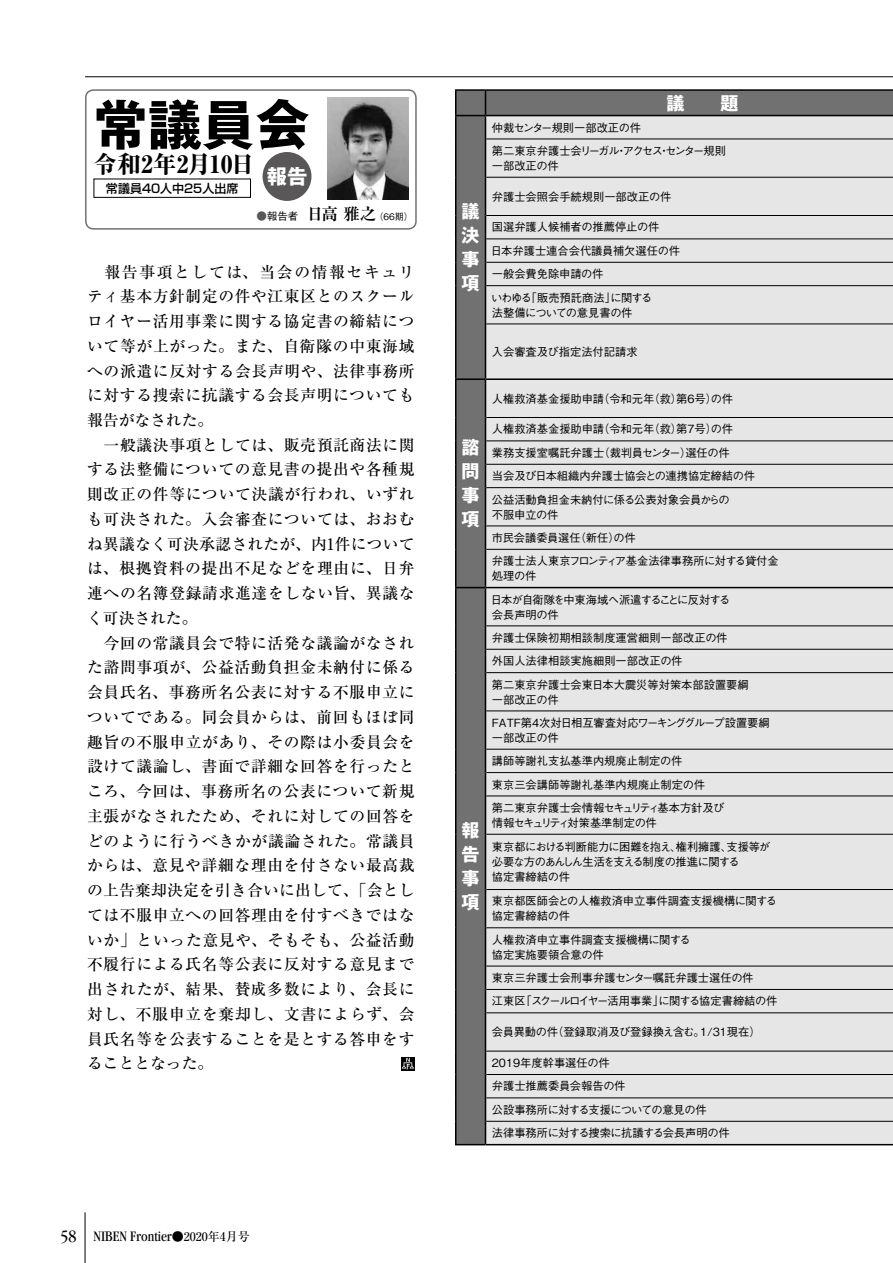
<style>
.page{position:relative;width:893px;height:1263px;background:#fff}
.page>*{position:absolute;margin:0;border:0;box-sizing:border-box;transform-origin:0 0}
.t1{font:700 54px "Gothic MB101 Pro";color:#000}
.t2{font:800 24px "Ryumin Pro";color:#000}
.t3{font:700 20.25px "Gothic MB101 Pro";color:#fff}
.t4{font:700 18px/24px "Gothic MB101 Pro";color:#fff;text-align:justify}
.t5{font:500 15.75px/24.8px "Ryumin Pro";letter-spacing:.045em;color:#000}
.t6{font:condensed 15px "Garamond";color:#000}
.t7{font:500 12px "Shin Go Pro";color:#000}
.t8{font:500 11.25px/23.4px "Gothic BBB Pro";color:#000}
.t9{font:500 11.25px/15px "Gothic BBB Pro";letter-spacing:-.05em;color:#000}
.t10{font:500 11.25px/24.3px "Gothic BBB Pro";letter-spacing:-.03em;color:#000}
.t11{font:500 9px "Gothic BBB Pro";color:#000}
.s1{font-size:10.5px;color:#595757}
.s2{font-size:10.5px}
.s3{font-family:"Ryumin Pro";font-weight:700;font-size:16.5px}
.s4{font-size:18px}
.s5{font-family:"Ryumin Pro";font-weight:500;font-stretch:normal;font-size:12px}
</style>
<div class="page">
<hr style="left:85px;top:77px;width:808px;height:1px;background:#000">
<hr style="left:85px;top:1212px;width:1px;height:51px;background:#000">
<div style="left:401px;top:1057px;width:14px;height:13px;background:#000"></div>
<svg style="left:401px;top:1058px;width:13px;height:11px"></svg>
<div style="left:85px;top:89px;width:332px;height:141px;border:2px solid #727171;border-radius:8px"></div>
<div style="left:94px;top:179px;width:157px;height:19px;border:1px solid #000"></div>
<div style="left:263px;top:152px;width:48px;height:49px;background:#595757;border-radius:50%"></div>
<img style="left:327px;top:98px;width:81px;height:102px">
<div style="left:456px;top:91px;width:437px;height:1053px;background:#727171"></div>
<div style="left:486px;top:116px;width:407px;height:1028px;background:#e6e6e6"></div>
<hr style="left:486px;top:139px;width:407px;height:1px;background:#000">
<hr style="left:486px;top:177px;width:407px;height:1px;background:#000">
<hr style="left:486px;top:215px;width:407px;height:1px;background:#000">
<hr style="left:486px;top:239px;width:407px;height:1px;background:#000">
<hr style="left:486px;top:262px;width:407px;height:1px;background:#000">
<hr style="left:486px;top:285px;width:407px;height:1px;background:#000">
<hr style="left:486px;top:324px;width:407px;height:1px;background:#000">
<hr style="left:455px;top:1144px;width:30px;height:1px;background:#000">
<hr style="left:485px;top:115px;width:408px;height:1px;background:#000">
<hr style="left:455px;top:89px;width:30px;height:2px;background:#000">
<hr style="left:455px;top:115px;width:30px;height:1px;background:#000">
<svg style="left:455px;top:91px;width:1px;height:48px"></svg>
<hr style="left:455px;top:139px;width:1px;height:38px;background:#000">
<hr style="left:455px;top:177px;width:1px;height:38px;background:#000">
<svg style="left:455px;top:215px;width:1px;height:71px"></svg>
<hr style="left:455px;top:286px;width:1px;height:38px;background:#000">
<hr style="left:455px;top:324px;width:1px;height:54px;background:#000">
<hr style="left:455px;top:378px;width:30px;height:2px;background:#000">
<hr style="left:455px;top:380px;width:1px;height:37px;background:#000">
<svg style="left:455px;top:417px;width:1px;height:71px"></svg>
<hr style="left:455px;top:488px;width:1px;height:38px;background:#000">
<svg style="left:455px;top:526px;width:1px;height:23px"></svg>
<hr style="left:455px;top:549px;width:1px;height:38px;background:#000">
<hr style="left:455px;top:587px;width:30px;height:1px;background:#000">
<hr style="left:455px;top:588px;width:1px;height:38px;background:#000">
<svg style="left:455px;top:626px;width:1px;height:47px"></svg>
<hr style="left:455px;top:673px;width:1px;height:38px;background:#000">
<hr style="left:455px;top:711px;width:1px;height:38px;background:#000">
<svg style="left:455px;top:749px;width:1px;height:47px"></svg>
<hr style="left:455px;top:796px;width:1px;height:38px;background:#000">
<hr style="left:455px;top:834px;width:1px;height:55px;background:#000">
<hr style="left:455px;top:889px;width:1px;height:39px;background:#000">
<hr style="left:455px;top:928px;width:1px;height:38px;background:#000">
<svg style="left:455px;top:966px;width:1px;height:47px"></svg>
<hr style="left:455px;top:1013px;width:1px;height:38px;background:#000">
<svg style="left:455px;top:1051px;width:1px;height:93px"></svg>
<hr style="left:485px;top:89px;width:408px;height:2px;background:#000">
<svg style="left:485px;top:91px;width:1px;height:48px"></svg>
<hr style="left:485px;top:139px;width:1px;height:38px;background:#000">
<hr style="left:485px;top:177px;width:1px;height:38px;background:#000">
<svg style="left:485px;top:215px;width:1px;height:71px"></svg>
<hr style="left:485px;top:286px;width:1px;height:38px;background:#000">
<hr style="left:485px;top:324px;width:1px;height:54px;background:#000">
<hr style="left:485px;top:380px;width:1px;height:37px;background:#000">
<svg style="left:485px;top:417px;width:1px;height:71px"></svg>
<hr style="left:485px;top:488px;width:1px;height:38px;background:#000">
<svg style="left:485px;top:526px;width:1px;height:23px"></svg>
<hr style="left:485px;top:549px;width:1px;height:38px;background:#000">
<hr style="left:485px;top:588px;width:1px;height:38px;background:#000">
<svg style="left:485px;top:626px;width:1px;height:47px"></svg>
<hr style="left:485px;top:673px;width:1px;height:38px;background:#000">
<hr style="left:485px;top:711px;width:1px;height:38px;background:#000">
<svg style="left:485px;top:749px;width:1px;height:47px"></svg>
<hr style="left:485px;top:796px;width:1px;height:38px;background:#000">
<hr style="left:485px;top:834px;width:1px;height:55px;background:#000">
<hr style="left:485px;top:889px;width:1px;height:39px;background:#000">
<hr style="left:485px;top:928px;width:1px;height:38px;background:#000">
<svg style="left:485px;top:966px;width:1px;height:47px"></svg>
<hr style="left:485px;top:1013px;width:1px;height:38px;background:#000">
<svg style="left:485px;top:1051px;width:1px;height:93px"></svg>
<hr style="left:486px;top:626px;width:407px;height:1px;background:#000">
<hr style="left:486px;top:649px;width:407px;height:1px;background:#000">
<hr style="left:486px;top:672px;width:407px;height:1px;background:#000">
<hr style="left:486px;top:711px;width:407px;height:1px;background:#000">
<hr style="left:486px;top:749px;width:407px;height:1px;background:#000">
<hr style="left:486px;top:772px;width:407px;height:1px;background:#000">
<hr style="left:486px;top:796px;width:407px;height:1px;background:#000">
<hr style="left:486px;top:834px;width:407px;height:1px;background:#000">
<hr style="left:486px;top:889px;width:407px;height:1px;background:#000">
<hr style="left:486px;top:927px;width:407px;height:1px;background:#000">
<hr style="left:486px;top:966px;width:407px;height:1px;background:#000">
<hr style="left:486px;top:989px;width:407px;height:1px;background:#000">
<hr style="left:486px;top:1012px;width:407px;height:1px;background:#000">
<hr style="left:486px;top:1051px;width:407px;height:1px;background:#000">
<hr style="left:486px;top:1074px;width:407px;height:1px;background:#000">
<hr style="left:486px;top:1097px;width:407px;height:1px;background:#000">
<hr style="left:486px;top:1121px;width:407px;height:1px;background:#000">
<hr style="left:485px;top:378px;width:408px;height:2px;background:#000">
<hr style="left:485px;top:587px;width:408px;height:1px;background:#000">
<hr style="left:485px;top:1144px;width:408px;height:1px;background:#000">
<hr style="left:486px;top:417px;width:407px;height:1px;background:#000">
<hr style="left:486px;top:441px;width:407px;height:1px;background:#000">
<hr style="left:486px;top:464px;width:407px;height:1px;background:#000">
<hr style="left:486px;top:487px;width:407px;height:1px;background:#000">
<hr style="left:486px;top:526px;width:407px;height:1px;background:#000">
<hr style="left:486px;top:549px;width:407px;height:1px;background:#000">
<h1 class="t1" style="left:94px;top:80px;width:218px">常議員会</h1>
<h2 class="t2" style="left:94px;top:145px;width:163px">令和2年2月10日</h2>
<p class="t11" style="left:256px;top:209px;width:158px"><span class="s1">●</span><span class="s2">報告者　</span><span class="s3">日高 雅之</span> （66期）</p>
<h3 class="t3" style="left:267px;top:160px;width:42px">報告</h3>
<p class="t7" style="left:106px;top:178px;width:134px">常議員40人中25人出席</p>
<p class="t5" style="left:87px;top:258px;width:329px">　報告事項としては、当会の情報セキュリティ基本方針制定の件や江東区とのスクールロイヤー活用事業に関する協定書の締結について等が上がった。また、自衛隊の中東海域への派遣に反対する会長声明や、法律事務所に対する捜索に抗議する会長声明についても報告がなされた。<br>　一般議決事項としては、販売預託商法に関する法整備についての意見書の提出や各種規則改正の件等について決議が行われ、いずれも可決された。入会審査については、おおむね異議なく可決承認されたが、内1件については、根拠資料の提出不足などを理由に、日弁連への名簿登録請求進達をしない旨、異議なく可決された。<br>　今回の常議員会で特に活発な議論がなされた諮問事項が、公益活動負担金未納付に係る会員氏名、事務所名公表に対する不服申立についてである。同会員からは、前回もほぼ同趣旨の不服申立があり、その際は小委員会を設けて議論し、書面で詳細な回答を行ったところ、今回は、事務所名の公表について新規主張がなされたため、それに対しての回答をどのように行うべきかが議論された。常議員からは、意見や詳細な理由を付さない最高裁の上告棄却決定を引き合いに出して、「会としては不服申立への回答理由を付すべきではないか」といった意見や、そもそも、公益活動不履行による氏名等公表に反対する意見まで出されたが、結果、賛成多数により、会長に対し、不服申立を棄却し、文書によらず、会員氏名等を公表することを是とする答申をすることとなった。</p>
<h3 class="t6" style="left:61px;top:1228px;width:191px"><span class="s4">58</span> NIBEN Frontier<span class="s5">●2020年4月号</span></h3>
<h3 class="t4" style="left:462px;top:197px;width:19px">議決事項</h3>
<h3 class="t4" style="left:666px;top:89px;width:73px">議　　題</h3>
<p class="t9" style="left:492px;top:114px;width:236px;line-height:23.4px">仲裁センター規則一部改正の件<br>第二東京弁護士会リーガル・アクセス・センター規則</p>
<p class="t8" style="left:492px;top:153px;width:68px">一部改正の件</p>
<p class="t8" style="left:492px;top:183px;width:181px">弁護士会照会手続規則一部改正の件</p>
<p class="t8" style="left:491px;top:214px;width:190px">国選弁護人候補者の推薦停止の件<br>日本弁護士連合会代議員補欠選任の件一般会費免除申請の件<br>いわゆる「販売預託商法」に関する</p>
<p class="t10" style="left:492px;top:299px;width:142px">法整備についての意見書の件</p>
<p class="t8" style="left:492px;top:338px;width:147px">入会審査及び指定法付記請求</p>
<h3 class="t4" style="left:462px;top:433px;width:19px">諮問事項</h3>
<h3 class="t4" style="left:462px;top:816px;width:19px">報告事項</h3>
<p class="t8" style="left:492px;top:385px;width:243px">人権救済基金援助申請（令和元年（救）第6号）の件</p>
<p class="t8" style="left:492px;top:416px;width:265px">人権救済基金援助申請（令和元年（救）第7号）の件<br>業務支援室嘱託弁護士（裁判員センター）選任の件<br>当会及び日本組織内弁護士協会との連携協定締結の件公益活動負担金未納付に係る公表対象会員からの</p>
<p class="t8" style="left:492px;top:501px;width:288px">不服申立の件<br>市民会議委員選任（新任）の件<br>弁護士法人東京フロンティア基金法律事務所に対する貸付金</p>
<p class="t8" style="left:492px;top:563px;width:46px">処理の件</p>
<p class="t9" style="left:491px;top:590px;width:241px">日本が自衛隊を中東海域へ派遣することに反対する会長声明の件</p>
<p class="t8" style="left:492px;top:624px;width:258px">弁護士保険初期相談制度運営細則一部改正の件<br>外国人法律相談実施細則一部改正の件<br>第二東京弁護士会東日本大震災等対策本部設置要綱</p>
<p class="t8" style="left:492px;top:686px;width:279px">一部改正の件<br>FATF第4次対日相互審査対応ワーキンググループ設置要綱</p>
<p class="t8" style="left:492px;top:724px;width:234px">一部改正の件<br>講師等謝礼支払基準内規廃止制定の件<br>東京三会講師等謝礼基準内規廃止制定の件<br>第二東京弁護士会情報セキュリティ基本方針及び</p>
<p class="t10" style="left:492px;top:809px;width:280px">情報セキュリティ対策基準制定の件<br>東京都における判断能力に困難を抱え、権利擁護、支援等が</p>
<p class="t9" style="left:492px;top:853px;width:249px">必要な方のあんしん生活を支える制度の推進に関する協定書締結の件</p>
<p class="t8" style="left:492px;top:892px;width:287px;line-height:15px">東京都医師会との人権救済申立事件調査支援機構に関する協定書締結の件</p>
<p class="t8" style="left:492px;top:930px;width:200px;line-height:15px">人権救済申立事件調査支援機構に関する協定実施要領合意の件</p>
<p class="t8" style="left:492px;top:965px;width:287px">東京三弁護士会刑事弁護センター嘱託弁護士選任の件<br>江東区「スクールロイヤー活用事業」に関する協定書締結の件</p>
<p class="t8" style="left:492px;top:1019px;width:270px">会員異動の件（登録取消及び登録換え含む。1/31現在）</p>
<p class="t8" style="left:492px;top:1050px;width:239px">2019年度幹事選任の件<br>弁護士推薦委員会報告の件　<br>公設事務所に対する支援についての意見の件<br>法律事務所に対する捜索に抗議する会長声明の件</p>
</div>
